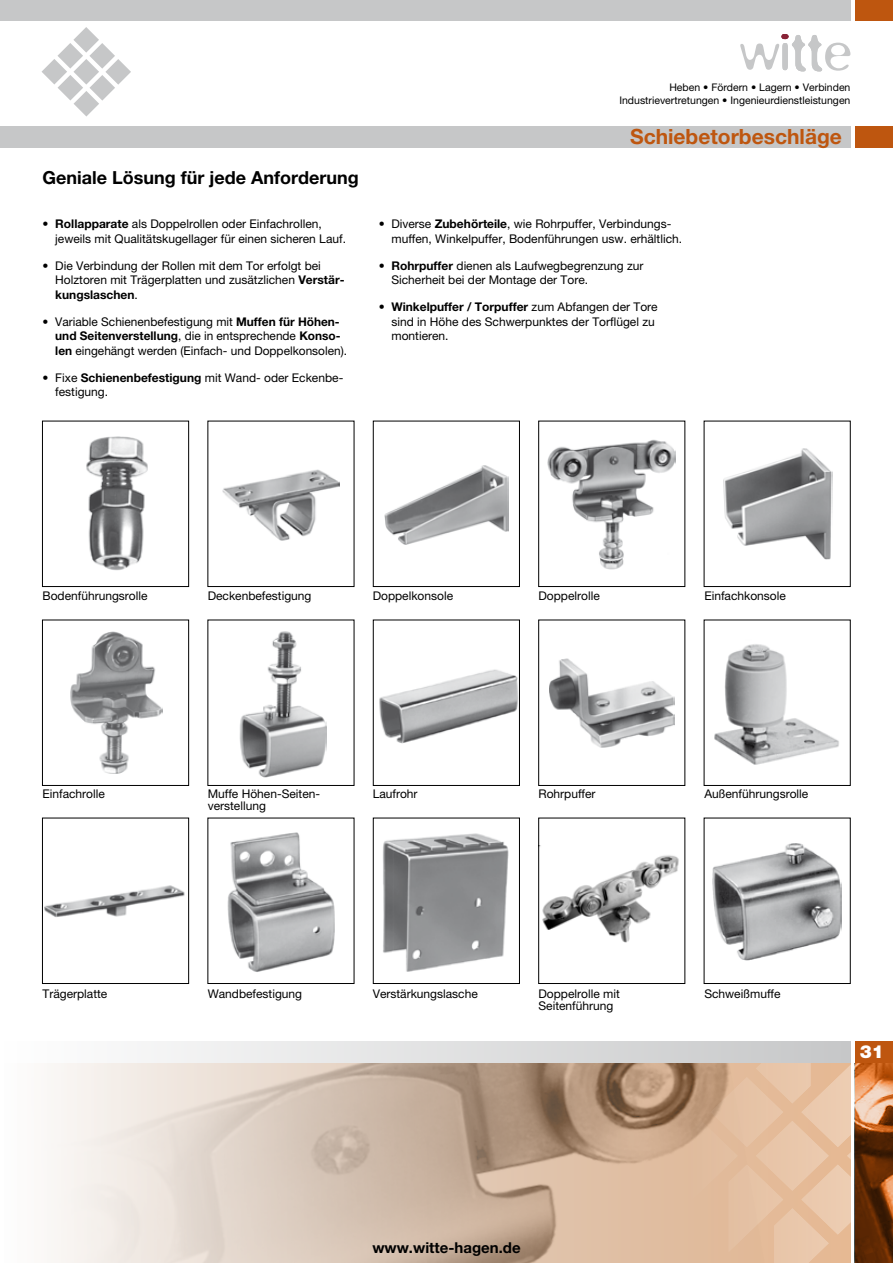
<style>
.page{position:relative;width:893px;height:1263px;background:#fff}
.page>*{position:absolute;margin:0;border:0;box-sizing:border-box;transform-origin:0 0}
.t1{font:700 21px "Helvetica Neue LT Pro";color:#be560f}
.t2{font:700 18px "Helvetica Neue LT Pro";color:#000}
.t3{font:900 18px "Helvetica Neue LT Pro";color:#fff}
.t4{font:700 15px "Helvetica Neue LT Pro";color:#000}
.t5{font:12px/14.4px "Helvetica Neue LT Pro";color:#000}
.t6{font:10.5px/12.6px "Helvetica Neue LT Pro";color:#000;text-align:right}
.s1{font-weight:700}
</style>
<div class="page">
<svg style="left:740px;top:34px;width:111px;height:37px"></svg>
<div style="left:855px;top:126px;width:38px;height:21px;background:#be560f"></div>
<div style="left:855px;top:0;width:38px;height:21px;background:#be560f"></div>
<svg style="left:51px;top:1063px;width:632px;height:200px;background:#d3bfaf"></svg>
<svg style="left:683px;top:1041px;width:191px;height:222px;background:#e1bd9f"></svg>
<div style="left:0;top:1042px;width:850px;height:21px;background:linear-gradient(to right,#fff,#c6c7c8)"></div>
<img style="left:855px;top:1063px;width:38px;height:200px">
<div style="left:855px;top:1042px;width:38px;height:21px;background:#be560f"></div>
<svg style="left:42px;top:27px;width:89px;height:90px"></svg>
<div style="left:0;top:0;width:850px;height:21px;background:#c6c7c8"></div>
<div style="left:0;top:126px;width:850px;height:21px;background:#c6c7c8"></div>
<img style="left:86px;top:436px;width:62px;height:135px">
<div style="left:42px;top:421px;width:147px;height:166px;border:1px solid #000"></div>
<img style="left:222px;top:469px;width:118px;height:72px">
<img style="left:384px;top:465px;width:124px;height:79px">
<div style="left:373px;top:421px;width:147px;height:166px;border:1px solid #000"></div>
<img style="left:548px;top:439px;width:128px;height:131px">
<div style="left:538px;top:421px;width:147px;height:166px;border:1px solid #000"></div>
<img style="left:723px;top:448px;width:109px;height:112px">
<img style="left:70px;top:632px;width:93px;height:141px">
<div style="left:42px;top:620px;width:147px;height:166px;border:1px solid #000"></div>
<img style="left:239px;top:631px;width:88px;height:146px">
<img style="left:379px;top:669px;width:139px;height:75px">
<div style="left:373px;top:620px;width:147px;height:166px;border:1px solid #000"></div>
<img style="left:549px;top:658px;width:125px;height:89px">
<div style="left:538px;top:620px;width:147px;height:166px;border:1px solid #000"></div>
<img style="left:714px;top:644px;width:125px;height:121px">
<img style="left:44px;top:885px;width:141px;height:32px">
<div style="left:42px;top:818px;width:147px;height:166px;border:1px solid #000"></div>
<img style="left:227px;top:832px;width:108px;height:140px">
<img style="left:383px;top:833px;width:126px;height:139px">
<div style="left:373px;top:818px;width:147px;height:166px;border:1px solid #000"></div>
<img style="left:542px;top:855px;width:137px;height:88px">
<div style="left:538px;top:818px;width:147px;height:166px;border:1px solid #000"></div>
<img style="left:713px;top:843px;width:128px;height:117px">
<h2 class="t2" style="left:43px;top:167px;width:318px">Geniale Lösung für jede Anforderung</h2>
<p class="t5" style="left:55px;top:217px;width:292px;text-indent:-13px"><span class="s1">• Rollapparate</span> als Doppelrollen oder Einfachrollen, jeweils mit Qualitätskugellager für einen sicheren Lauf.</p>
<p class="t5" style="left:55px;top:258px;width:291px;text-indent:-13px">• Die Verbindung der Rollen mit dem Tor erfolgt bei<br>Holztoren mit Trägerplatten und zusätzlichen <span class="s1">Verstär&shy;kungslaschen</span>.</p>
<p class="t5" style="left:55px;top:314px;width:293px;text-indent:-13px">• Variable Schienenbefestigung mit <span class="s1">Muffen für Höhen&shy;und Seitenverstellung</span>, die in entsprechende <span class="s1">Konso&shy;len</span> eingehängt werden (Einfach- und Doppelkonsolen).</p>
<p class="t5" style="left:55px;top:370px;width:290px;text-indent:-13px">• Fixe <span class="s1">Schienenbefestigung</span> mit Wand- oder Eckenbe&shy;festigung.</p>
<p class="t6" style="left:619px;top:81px;width:233px">Heben • Fördern • Lagern • Verbinden<br>Industrievertretungen • Ingenieurdienstleistungen</p>
<h1 class="t1" style="left:630px;top:124px;width:213px">Schiebetorbeschläge</h1>
<p class="t5" style="left:391px;top:217px;width:292px;text-indent:-13px">• Diverse <span class="s1">Zubehörteile</span>, wie Rohrpuffer, Verbindungs&shy;muffen, Winkelpuffer, Bodenführungen usw. erhältlich.</p>
<p class="t5" style="left:391px;top:258px;width:253px;text-indent:-13px"><span class="s1">• Rohrpuffer</span> dienen als Laufwegbegrenzung zur<br>Sicherheit bei der Montage der Tore.</p>
<p class="t5" style="left:391px;top:300px;width:268px;text-indent:-13px"><span class="s1">• Winkelpuffer / Torpuffer</span> zum Abfangen der Tore sind in Höhe des Schwerpunktes der Torflügel zu montieren.</p>
<p class="t5" style="left:43px;top:589px;width:107px">Bodenführungsrolle</p>
<p class="t5" style="left:208px;top:589px;width:105px">Deckenbefestigung</p>
<p class="t5" style="left:373px;top:589px;width:82px">Doppelkonsole</p>
<p class="t5" style="left:538px;top:589px;width:63px">Doppelrolle</p>
<p class="t5" style="left:704px;top:589px;width:83px">Einfachkonsole</p>
<p class="t5" style="left:43px;top:787px;width:64px">Einfachrolle</p>
<p class="t5" style="left:373px;top:787px;width:46px">Laufrohr</p>
<p class="t5" style="left:538px;top:787px;width:59px">Rohrpuffer</p>
<p class="t5" style="left:704px;top:787px;width:106px">Außenführungsrolle</p>
<p class="t5" style="left:208px;top:788px;width:114px;line-height:12px">Muffe Höhen-Seiten&shy;verstellung</p>
<p class="t5" style="left:43px;top:987px;width:66px">Trägerplatte</p>
<p class="t5" style="left:208px;top:987px;width:96px">Wandbefestigung</p>
<p class="t5" style="left:373px;top:987px;width:107px">Verstärkungslasche</p>
<p class="t5" style="left:538px;top:988px;width:83px;line-height:12px">Doppelrolle mit<br>Seitenführung</p>
<p class="t5" style="left:704px;top:987px;width:78px">Schweißmuffe</p>
<h2 class="t3" style="left:860px;top:1040px;width:26px">31</h2>
<p class="t4" style="left:372px;top:1239px;width:150px">www.witte-hagen.de</p>
</div>
